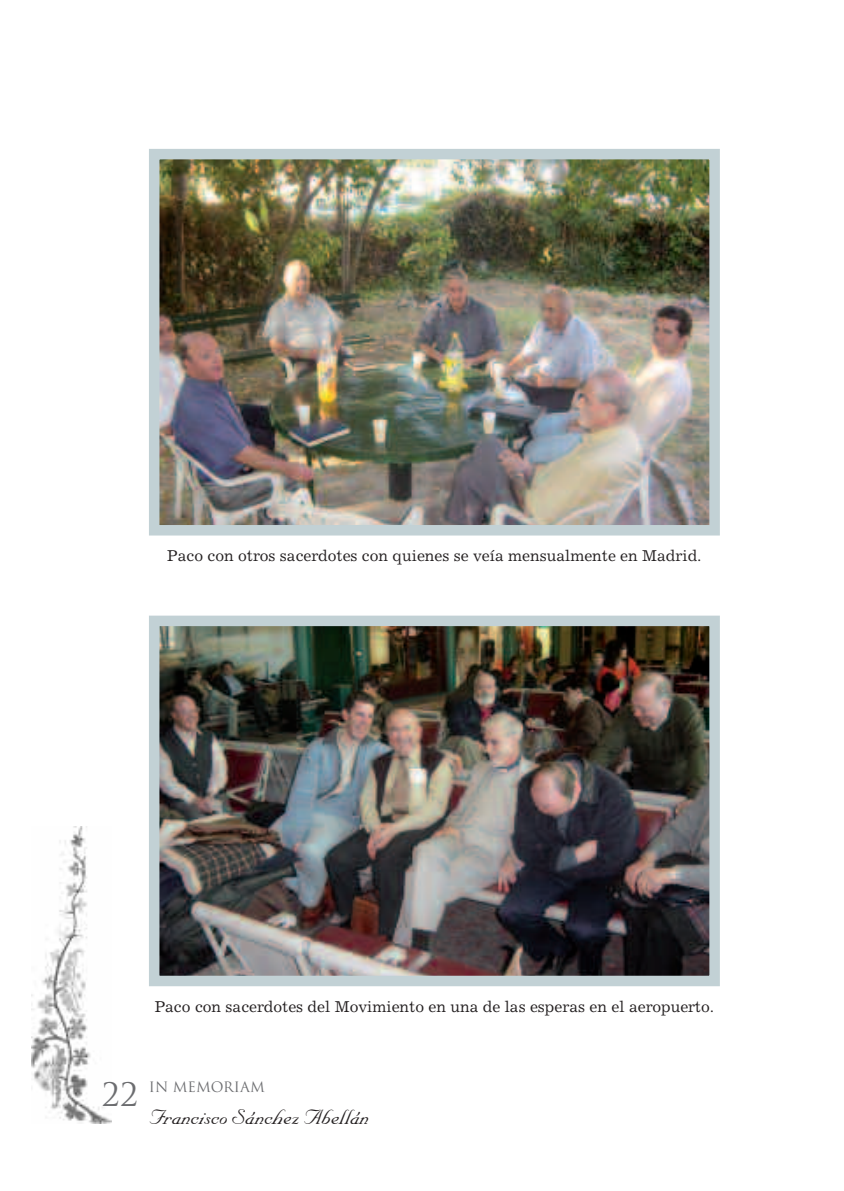
<style>
.page{position:relative;width:844px;height:1191px;background:#fff}
.page>*{position:absolute;margin:0;border:0;box-sizing:border-box;transform-origin:0 0}
.t1{font:31.5px "Trajan";color:#6c6d70}
.t2{font:24.5px "Nuptial Script";color:#231f20}
.t3{font:15.75px "Excelsior";color:#231f20}
.t4{font:14px "Trajan";color:#6c6d70}
</style>
<div class="page">
<img style="left:32px;top:826px;width:80px;height:297px">
<img style="left:160px;top:160px;width:548px;height:364px">
<div style="left:149px;top:149px;width:570px;height:386px;border:10px solid #c2d1d5"></div>
<img style="left:160px;top:626px;width:548px;height:349px">
<div style="left:149px;top:615px;width:570px;height:371px;border:10px solid #c2d1d5"></div>
<p class="t3" style="left:167px;top:549px;width:536px">Paco con otros sacerdotes con quienes se veía mensualmente en Madrid.</p>
<p class="t3" style="left:155px;top:1000px;width:561px">Paco con sacerdotes del Movimiento en una de las esperas en el aeropuerto.</p>
<h1 class="t1" style="left:102px;top:1076px;width:38px">22</h1>
<p class="t4" style="left:149px;top:1079px;width:117px">IN MEMORIAM</p>
<h2 class="t2" style="left:149px;top:1108px;width:222px">Francisco Sánchez Abellán</h2>
</div>
